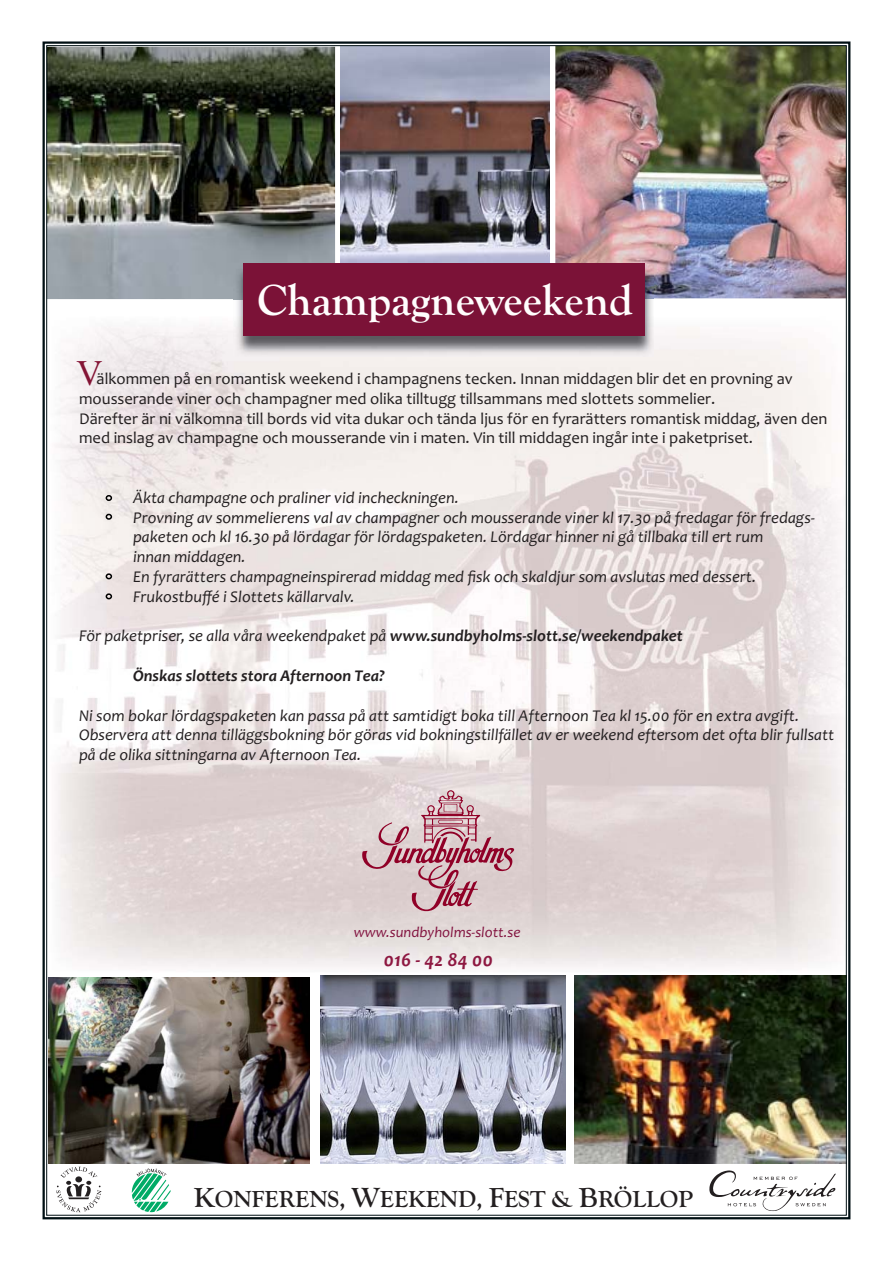
<style>
.page{position:relative;width:893px;height:1263px;background:#fff}
.page>*{position:absolute;margin:0;border:0;box-sizing:border-box;transform-origin:0 0}
.t1{font:700 45px "Goudy Old Style T";color:#fffdfd}
.t2{font:36px "Times New Roman";color:#831435}
.t3{font:700 24px "Goudy Old Style T";color:#231f20}
.t4{font:italic 700 19.5px "Candara";color:#8e1841}
.t5{font:italic 16.5px/19.8px "Candara";color:#231f20}
.t6{font:16.5px/19.8px "Candara";color:#231f20}
.t7{font:italic 700 16.5px "Candara";color:#231f20}
.t8{font:italic 15px "Candara";color:#821440}
.s1{font-weight:700}
.s2{font-size:28.5px}
</style>
<div class="page">
<img style="left:42px;top:41px;width:809px;height:1179px">
<h1 class="t1" style="left:257px;top:283px;width:378px">Champagneweekend</h1>
<h2 class="t2" style="left:77px;top:352px;width:27px">V</h2>
<p class="t6" style="left:79px;top:370px;width:750px;text-indent:18px">älkommen på en romantisk weekend i champagnens tecken. Innan middagen blir det en provning av mousserande viner och champagner med olika tilltugg tillsammans med slottets sommelier.<br>Därefter är ni välkomna till bords vid vita dukar och tända ljus för en fyrarätters romantisk middag, även den med inslag av champagne och mousserande vin i maten. Vin till middagen ingår inte i paketpriset.</p>
<p class="t5" style="left:133px;top:489px;width:683px">Äkta champagne och praliner vid incheckningen.<br>Provning av sommelierens val av champagner och mousserande viner kl 17.30 på fredagar för fredags&shy;paketen och kl 16.30 på lördagar för lördagspaketen. Lördagar hinner ni gå tillbaka till ert rum<br>innan middagen.<br>En fyrarätters champagneinspirerad middag med fisk och skaldjur som avslutas med dessert.<br>Frukostbuffé i Slottets källarvalv.</p>
<p class="t5" style="left:79px;top:628px;width:605px">För paketpriser, se alla våra weekendpaket på <span class="s1">www.sundbyholms-slott.se/weekendpaket</span></p>
<p class="t7" style="left:133px;top:666px;width:253px">Önskas slottets stora Afternoon Tea?</p>
<p class="t5" style="left:79px;top:707px;width:757px">Ni som bokar lördagspaketen kan passa på att samtidigt boka till Afternoon Tea kl 15.00 för en extra avgift.<br>Observera att denna tilläggsbokning bör göras vid bokningstillfället av er weekend eftersom det ofta blir fullsatt på de olika sittningarna av Afternoon Tea.</p>
<p class="t8" style="left:354px;top:926px;width:168px">www.sundbyholms-slott.se</p>
<p class="t4" style="left:383px;top:948px;width:111px">016 - 42 84 00</p>
<h3 class="t3" style="left:194px;top:1190px;width:501px"><span class="s2">K</span>ONFERENS, <span class="s2">W</span>EEKEND, <span class="s2">F</span>EST &amp; <span class="s2">B</span>RÖLLOP</h3>
</div>
